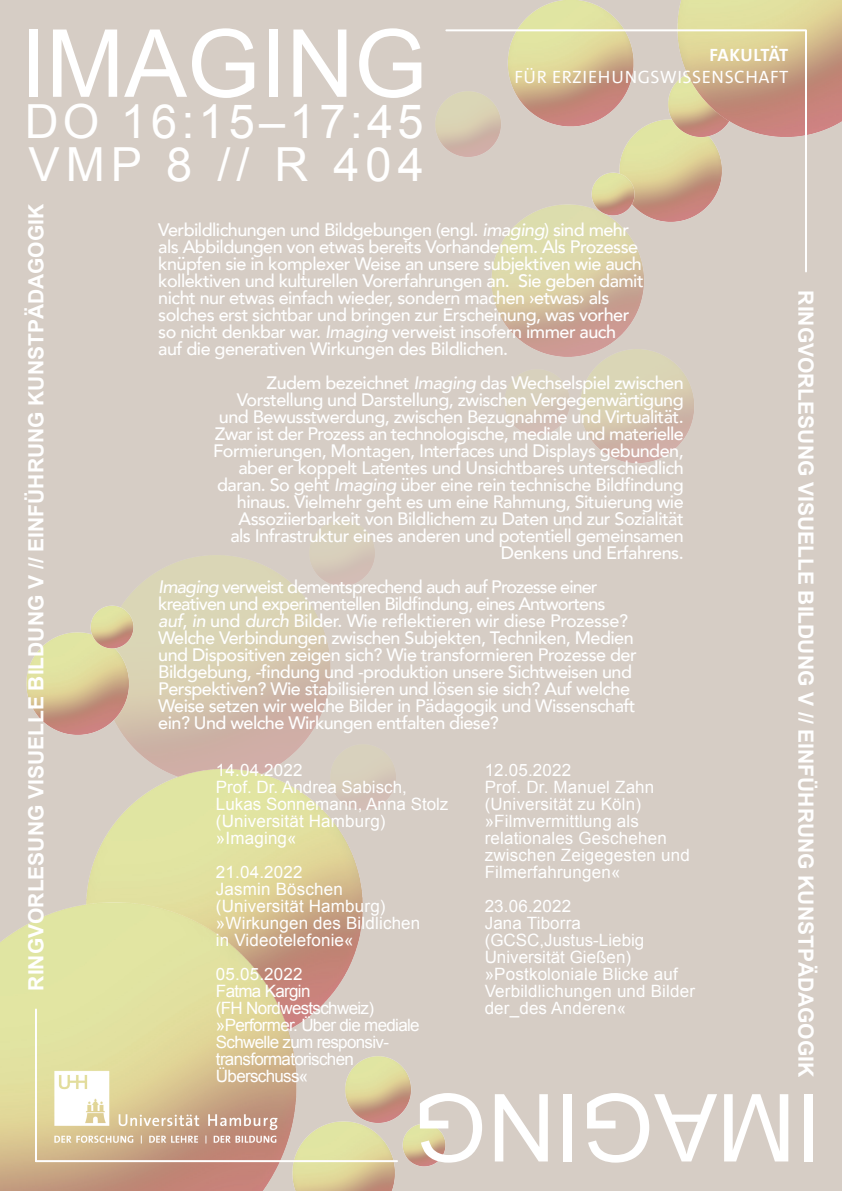
<style>
.page{position:relative;width:842px;height:1191px;background:#d6cdc5}
.page>*{position:absolute;margin:0;border:0;box-sizing:border-box;transform-origin:0 0}
.t1{font:94px "Arial";color:#fff}
.t2{font:47px "Arial";letter-spacing:.09em;color:#fff}
.t3{font:700 21px "Arial";color:#fff}
.t4{font:500 18px/17px "Avenir";letter-spacing:-.03em;color:#fff}
.t5{font:18px "The Sans UHH";letter-spacing:.03em;color:#fff}
.t6{font:700 18px "The Sans UHH";letter-spacing:-.025em;color:#fff}
.t7{font:17px/17px "Arial";letter-spacing:.01em;color:#fff}
.t8{font:17px/17px "Arial";letter-spacing:-.04em;color:#fff}
.s1{font-style:italic}
</style>
<div class="page">
<img style="left:491px;top:204px;width:153px;height:153px">
<img style="left:574px;top:342px;width:120px;height:121px">
<img style="left:124px;top:555px;width:206px;height:198px">
<img style="left:89px;top:753px;width:274px;height:257px">
<img style="left:0;top:881px;width:317px;height:310px">
<img style="left:26px;top:632px;width:109px;height:108px">
<img style="left:613px;top:120px;width:109px;height:107px">
<img style="left:286px;top:1121px;width:112px;height:70px">
<img style="left:342px;top:1056px;width:69px;height:70px">
<img style="left:400px;top:1121px;width:45px;height:45px">
<img style="left:89px;top:603px;width:47px;height:47px">
<img style="left:590px;top:170px;width:47px;height:48px">
<img style="left:664px;top:0;width:178px;height:149px">
<img style="left:435px;top:92px;width:65px;height:65px">
<img style="left:305px;top:541px;width:70px;height:48px">
<img style="left:327px;top:740px;width:69px;height:73px">
<img style="left:500px;top:0;width:141px;height:134px">
<hr style="left:36px;top:1160px;width:361px;height:2px;background:#fff">
<hr style="left:35px;top:1009px;width:2px;height:152px;background:#fff">
<hr style="left:446px;top:29px;width:359px;height:2px;background:#fff">
<hr style="left:805px;top:30px;width:2px;height:241px;background:#fff">
<img style="left:0;top:1015px;width:333px;height:155px">
<p class="t1" style="left:20px;top:2px;width:409px">IMAGING</p>
<p class="t6" style="left:709px;top:44px;width:80px">FAKULTÄT</p>
<p class="t5" style="left:514px;top:66px;width:275px">FÜR ERZIEHUNGSWISSENSCHAFT</p>
<p class="t2" style="left:25px;top:90px;width:400px">DO 16:15–17:45</p>
<p class="t2" style="left:28px;top:134px;width:397px">VMP 8 // R 404</p>
<p class="t3" style="left:22px;top:990px;width:788px;rotate:-90deg">RINGVORLESUNG VISUELLE BILDUNG V // EINFÜHRUNG KUNSTPÄDAGOGIK</p>
<p class="t4" style="left:158px;top:220px;width:487px">Verbildlichungen und Bildgebungen (engl. <span class="s1">imaging</span>) sind mehr als Abbildungen von etwas bereits Vorhandenem. Als Prozesse knüpfen sie in komplexer Weise an unsere subjektiven wie auch kollektiven und kulturellen Vorerfahrungen an. Sie geben damit nicht nur etwas einfach wieder, sondern machen ›etwas› als solches erst sichtbar und bringen zur Erscheinung, was vorher so nicht denkbar war. <span class="s1">Imaging</span> verweist insofern immer auch auf die generativen Wirkungen des Bildlichen.</p>
<p class="t4" style="left:213px;top:373px;width:472px;text-align:right">Zudem bezeichnet <span class="s1">Imaging</span> das Wechselspiel zwischen Vorstellung und Darstellung, zwischen Vergegenwärtigung und Bewusstwerdung, zwischen Bezugnahme und Virtualität.<br>Zwar ist der Prozess an technologische, mediale und materielle Formierungen, Montagen, Interfaces und Displays gebunden, aber er koppelt Latentes und Unsichtbares unterschiedlich daran. So geht <span class="s1">Imaging</span> über eine rein technische Bildfindung hinaus. Vielmehr geht es um eine Rahmung, Situierung wie Assoziierbarkeit von Bildlichem zu Daten und zur Sozialität<br>als Infrastruktur eines anderen und potentiell gemeinsamen Denkens und Erfahrens.</p>
<p class="t4" style="left:158px;top:577px;width:480px"><span class="s1">Imaging</span> verweist dementsprechend auch auf Prozesse einer kreativen und experimentellen Bildfindung, eines Antwortens <span class="s1">auf</span>, <span class="s1">in</span> und <span class="s1">durch</span> Bilder. Wie reflektieren wir diese Prozesse?<br>Welche Verbindungen zwischen Subjekten, Techniken, Medien und Dispositiven zeigen sich? Wie transformieren Prozesse der Bildgebung, -findung und -produktion unsere Sichtweisen und Perspektiven? Wie stabilisieren und lösen sie sich? Auf welche Weise setzen wir welche Bilder in Pädagogik und Wissenschaft ein? Und welche Wirkungen entfalten diese?</p>
<p class="t7" style="left:216px;top:761px;width:88px">14.04.2022</p>
<p class="t7" style="left:216px;top:778px;width:234px">Prof. Dr. Andrea Sabisch,<br>Lukas Sonnemann, Anna Stolz (Universität Hamburg)</p>
<p class="t7" style="left:216px;top:829px;width:82px">»Imaging«</p>
<p class="t7" style="left:216px;top:863px;width:88px">21.04.2022</p>
<p class="t7" style="left:216px;top:880px;width:171px">Jasmin Böschen (Universität Hamburg)</p>
<p class="t7" style="left:216px;top:914px;width:206px">»Wirkungen des Bildlichen in Videotelefonie«</p>
<p class="t7" style="left:216px;top:965px;width:88px">05.05.2022</p>
<p class="t8" style="left:216px;top:982px;width:160px">Fatma Kargin<br>(FH Nordwestschweiz)</p>
<p class="t8" style="left:216px;top:1016px;width:205px">»Performer. Über die mediale<br>Schwelle zum responsiv&shy;transformatorischen</p>
<p class="t8" style="left:216px;top:1067px;width:94px">Überschuss«</p>
<p class="t7" style="left:485px;top:761px;width:88px">12.05.2022</p>
<p class="t7" style="left:485px;top:778px;width:171px">Prof. Dr. Manuel Zahn (Universität zu Köln)</p>
<p class="t7" style="left:485px;top:812px;width:207px">»Filmvermittlung als relationales Geschehen zwischen Zeigegesten und<br>Filmerfahrungen«</p>
<p class="t7" style="left:485px;top:897px;width:88px">23.06.2022</p>
<p class="t7" style="left:485px;top:914px;width:98px">Jana Tiborra</p>
<p class="t7" style="left:485px;top:931px;width:161px">(GCSC,Justus-Liebig</p>
<p class="t7" style="left:485px;top:948px;width:148px">Universität Gießen)</p>
<p class="t7" style="left:485px;top:965px;width:212px">»Postkoloniale Blicke auf<br>Verbildlichungen und Bilder der_des Anderen«</p>
<p class="t3" style="left:819px;top:290px;width:788px;rotate:90deg">RINGVORLESUNG VISUELLE BILDUNG V // EINFÜHRUNG KUNSTPÄDAGOGIK</p>
<p class="t1" style="left:821px;top:1188px;width:409px;rotate:-180deg">IMAGING</p>
</div>
